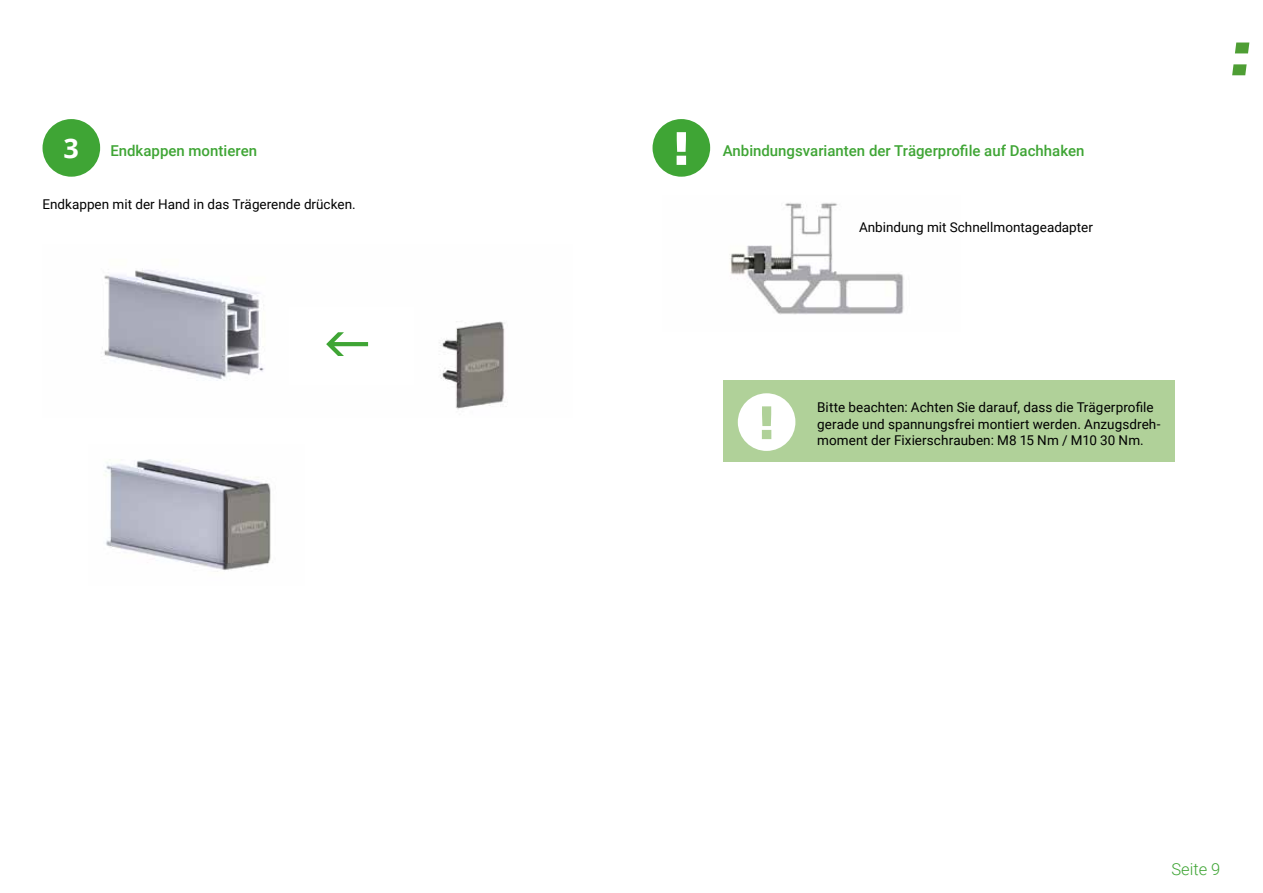
<style>
.page{position:relative;width:1263px;height:893px;background:#fff}
.page>*{position:absolute;margin:0;border:0;box-sizing:border-box;transform-origin:0 0}
.t1{font:700 27px "Open Sans";color:#fff}
.t2{font:300 16.5px "Roboto";color:#3fa535}
.t3{font:500 15px "Roboto";color:#3fa535}
.t4{font:13.5px/16.5px "Roboto";color:#000}
</style>
<div class="page">
<svg style="left:1235px;top:43px;width:14px;height:10px"></svg>
<svg style="left:1232px;top:64px;width:14px;height:11px"></svg>
<img style="left:102px;top:270px;width:403px;height:140px">
<div style="left:42px;top:119px;width:58px;height:58px;background:#3fa535;border-radius:50%"></div>
<img style="left:104px;top:459px;width:167px;height:113px">
<svg style="left:652px;top:119px;width:58px;height:58px"></svg>
<img style="left:729px;top:202px;width:175px;height:113px">
<div style="left:723px;top:380px;width:452px;height:82px;background:#b0d199"></div>
<svg style="left:738px;top:393px;width:58px;height:58px"></svg>
<div style="left:290px;top:307px;width:124px;height:78px;background:#fff"></div>
<h1 class="t1" style="left:64px;top:133px;width:17px">3</h1>
<p class="t3" style="left:723px;top:140px;width:363px">Anbindungsvarianten der Trägerprofile auf Dachhaken</p>
<p class="t3" style="left:110px;top:144px;width:148px">Endkappen montieren</p>
<p class="t4" style="left:43px;top:196px;width:315px">Endkappen mit der Hand in das Trägerende drücken.</p>
<p class="t4" style="left:859px;top:220px;width:235px">Anbindung mit Schnellmontageadapter</p>
<p class="t4" style="left:817px;top:398px;width:345px">Bitte beachten: Achten Sie darauf, dass die Trägerprofile gerade und spannungsfrei montiert werden. Anzugsdreh&shy;moment der Fixierschrauben: M8 15 Nm / M10 30 Nm.</p>
<p class="t2" style="left:1171px;top:862px;width:50px">Seite 9</p>
</div>
